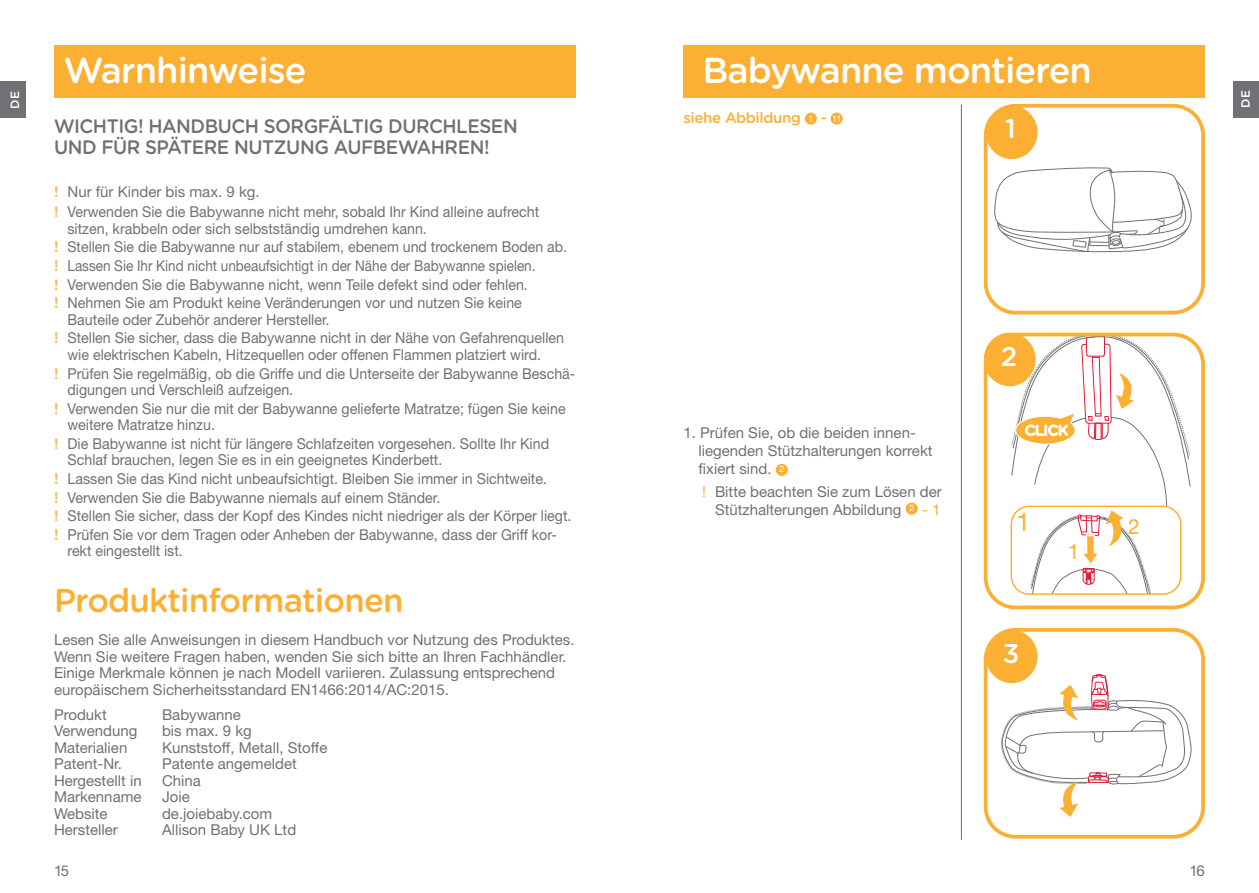
<style>
.page{position:relative;width:1259px;height:893px;background:#fff}
.page>*{position:absolute;margin:0;border:0;box-sizing:border-box;transform-origin:0 0}
.t1{font:500 36px "Gotham Rounded";letter-spacing:-.025em;color:#fff}
.t2{font:500 33px "Gotham Rounded";letter-spacing:-.025em;color:#fbb033}
.t3{font:500 27px "Gotham Rounded";color:#fff}
.t4{font:25.5px "Helvetica Neue LT Std";color:#fbb033}
.t5{font:21px "Helvetica Neue LT Std";color:#fbb033}
.t6{font:500 19.5px/21px "Gotham Rounded";letter-spacing:-.025em;color:#717074;scale:.96 1}
.t7{font:15px/18.6px "Helvetica Neue LT Std";color:#717074;scale:.95 1}
.t8{font:15px/16.5px "Helvetica Neue LT Std";color:#717074}
.t9{font:500 15px "Gotham Rounded";letter-spacing:-.025em;color:#fbb033}
.t10{font:500 12px "Gotham Rounded";color:#fff}
.s1{font-family:"Gotham Rounded";font-weight:500;color:#fbb033}
.s2{font-family:"Helvetica Neue LT Std";font-weight:400;font-size:9px;color:#fff}
.s3{font-size:9px;color:#fff}
.s4{color:#fbb033}
</style>
<div class="page">
<div style="left:0;top:82px;width:25px;height:36px;background:#717074"></div>
<div style="left:1233px;top:82px;width:26px;height:36px;background:#717074"></div>
<svg style="left:994px;top:167px;width:198px;height:86px"></svg>
<div style="left:983px;top:104px;width:222px;height:211px;border:4px solid #fbb033;border-radius:30px"></div>
<div style="left:985px;top:106px;width:52px;height:53px;background:#fbb033;border-radius:50%"></div>
<hr style="left:961px;top:105px;width:1px;height:735px;background:#717074">
<div style="left:983px;top:628px;width:222px;height:211px;border:4px solid #fbb033;border-radius:30px"></div>
<div style="left:985px;top:630px;width:52px;height:53px;background:#fbb033;border-radius:50%"></div>
<svg style="left:1000px;top:674px;width:191px;height:143px"></svg>
<div style="left:983px;top:333px;width:222px;height:276px;border:4px solid #fbb033;border-radius:30px"></div>
<div style="left:983px;top:333px;width:52px;height:53px;background:#fbb033;border-radius:50%"></div>
<svg style="left:1011px;top:335px;width:179px;height:260px"></svg>
<div style="left:54px;top:45px;width:521px;height:53px;background:#fbb033"></div>
<div style="left:683px;top:45px;width:522px;height:53px;background:#fbb033"></div>
<div style="left:805px;top:113px;width:12px;height:12px;background:#fbb033;border-radius:50%"></div>
<div style="left:830px;top:113px;width:12px;height:12px;background:#fbb033;border-radius:50%"></div>
<div style="left:776px;top:464px;width:12px;height:12px;background:#fbb033;border-radius:50%"></div>
<div style="left:905px;top:503px;width:12px;height:12px;background:#fbb033;border-radius:50%"></div>
<h1 class="t1" style="left:64px;top:44px;width:244px">Warnhinweise</h1>
<h3 class="t6" style="left:54px;top:114px;width:485px">WICHTIG! HANDBUCH SORGFÄLTIG DURCHLESEN<br>UND FÜR SPÄTERE NUTZUNG AUFBEWAHREN!</h3>
<p class="t8" style="left:54px;top:181px;width:487px;line-height:20.7px"><span class="s1">!</span> Nur für Kinder bis max. 9 kg.<br><span class="s1">!</span> Verwenden Sie die Babywanne nicht mehr, sobald Ihr Kind alleine aufrecht</p>
<p class="t7" style="left:54px;top:219px;width:541px;text-indent:13px">sitzen, krabbeln oder sich selbstständig umdrehen kann.<br><span class="s1">!</span> Stellen Sie die Babywanne nur auf stabilem, ebenem und trockenem Boden ab. <span class="s1">!</span> Lassen Sie Ihr Kind nicht unbeaufsichtigt in der Nähe der Babywanne spielen.<br><span class="s1">!</span> Verwenden Sie die Babywanne nicht, wenn Teile defekt sind oder fehlen.<br><span class="s1">!</span> Nehmen Sie am Produkt keine Veränderungen vor und nutzen Sie keine</p>
<p class="t7" style="left:54px;top:310px;width:538px;text-indent:13px">Bauteile oder Zubehör anderer Hersteller.<br><span class="s1">!</span> Stellen Sie sicher, dass die Babywanne nicht in der Nähe von Gefahrenquellen</p>
<p class="t7" style="left:54px;top:345px;width:550px;text-indent:13px">wie elektrischen Kabeln, Hitzequellen oder offenen Flammen platziert wird.<br><span class="s1">!</span> Prüfen Sie regelmäßig, ob die Griffe und die Unterseite der Babywanne Beschä-</p>
<p class="t7" style="left:54px;top:380px;width:540px;text-indent:13px">digungen und Verschleiß aufzeigen.<br><span class="s1">!</span> Verwenden Sie nur die mit der Babywanne gelieferte Matratze; fügen Sie keine</p>
<p class="t7" style="left:54px;top:415px;width:523px;text-indent:13px">weitere Matratze hinzu.<br><span class="s1">!</span> Die Babywanne ist nicht für längere Schlafzeiten vorgesehen. Sollte Ihr Kind</p>
<p class="t7" style="left:54px;top:450px;width:546px;text-indent:13px">Schlaf brauchen, legen Sie es in ein geeignetes Kinderbett.<br><span class="s1">!</span> Lassen Sie das Kind nicht unbeaufsichtigt. Bleiben Sie immer in Sichtweite.<br><span class="s1">!</span> Verwenden Sie die Babywanne niemals auf einem Ständer.<br><span class="s1">!</span> Stellen Sie sicher, dass der Kopf des Kindes nicht niedriger als der Körper liegt. <span class="s1">!</span> Prüfen Sie vor dem Tragen oder Anheben der Babywanne, dass der Griff kor-</p>
<p class="t7" style="left:67px;top:541px;width:123px">rekt eingestellt ist.</p>
<h2 class="t2" style="left:54px;top:577px;width:351px">Produktinformationen</h2>
<p class="t8" style="left:54px;top:632px;width:522px">Lesen Sie alle Anweisungen in diesem Handbuch vor Nutzung des Produktes.<br>Wenn Sie weitere Fragen haben, wenden Sie sich bitte an Ihren Fachhändler.<br>Einige Merkmale können je nach Modell variieren. Zulassung entsprechend europäischem Sicherheitsstandard EN1466:2014/AC:2015.</p>
<p class="t8" style="left:54px;top:706px;width:54px">Produkt</p>
<p class="t8" style="left:162px;top:706px;width:80px">Babywanne</p>
<p class="t8" style="left:54px;top:723px;width:85px">Verwendung</p>
<p class="t8" style="left:162px;top:723px;width:91px">bis max. 9 kg</p>
<p class="t8" style="left:54px;top:739px;width:75px">Materialien</p>
<p class="t8" style="left:162px;top:739px;width:167px">Kunststoff, Metall, Stoffe</p>
<p class="t8" style="left:54px;top:756px;width:70px">Patent-Nr.</p>
<p class="t8" style="left:162px;top:756px;width:136px">Patente angemeldet</p>
<p class="t8" style="left:54px;top:772px;width:89px">Hergestellt in</p>
<p class="t8" style="left:162px;top:772px;width:40px">China</p>
<p class="t8" style="left:54px;top:789px;width:89px">Markenname</p>
<p class="t8" style="left:162px;top:789px;width:29px">Joie</p>
<p class="t8" style="left:54px;top:805px;width:55px">Website</p>
<p class="t8" style="left:162px;top:805px;width:112px">de.joiebaby.com</p>
<p class="t8" style="left:54px;top:822px;width:65px">Hersteller</p>
<p class="t8" style="left:162px;top:822px;width:136px">Allison Baby UK Ltd</p>
<h1 class="t1" style="left:702px;top:44px;width:391px">Babywanne montieren</h1>
<p class="t9" style="left:683px;top:107px;width:159px">siehe Abbildung <span class="s2">1</span> - <span class="s2">11</span></p>
<p class="t10" style="left:7px;top:108px;width:19px;rotate:-90deg">DE</p>
<p class="t10" style="left:1237px;top:108px;width:19px;rotate:-90deg">DE</p>
<h3 class="t3" style="left:1005px;top:109px;width:12px">1</h3>
<h3 class="t3" style="left:1001px;top:337px;width:18px">2</h3>
<p class="t8" style="left:698px;top:424px;width:235px;line-height:18px;text-indent:-15px">1. Prüfen Sie, ob die beiden innen&shy;liegenden Stützhalterungen korrekt fixiert sind. <span class="s3">2</span></p>
<p class="t8" style="left:702px;top:482px;width:241px;line-height:18px;text-align:right"><span class="s4">!</span> Bitte beachten Sie zum Lösen der<br>Stützhalterungen Abbildung <sup>2</sup> <span class="s4">- 1</span></p>
<h3 class="t4" style="left:1016px;top:507px;width:16px">1</h3>
<h3 class="t5" style="left:1128px;top:514px;width:13px">2</h3>
<h3 class="t5" style="left:1068px;top:539px;width:13px">1</h3>
<h3 class="t3" style="left:1003px;top:634px;width:18px">3</h3>
<p class="t8" style="left:54px;top:862px;width:17px">15</p>
<p class="t8" style="left:1189px;top:862px;width:17px">16</p>
</div>
